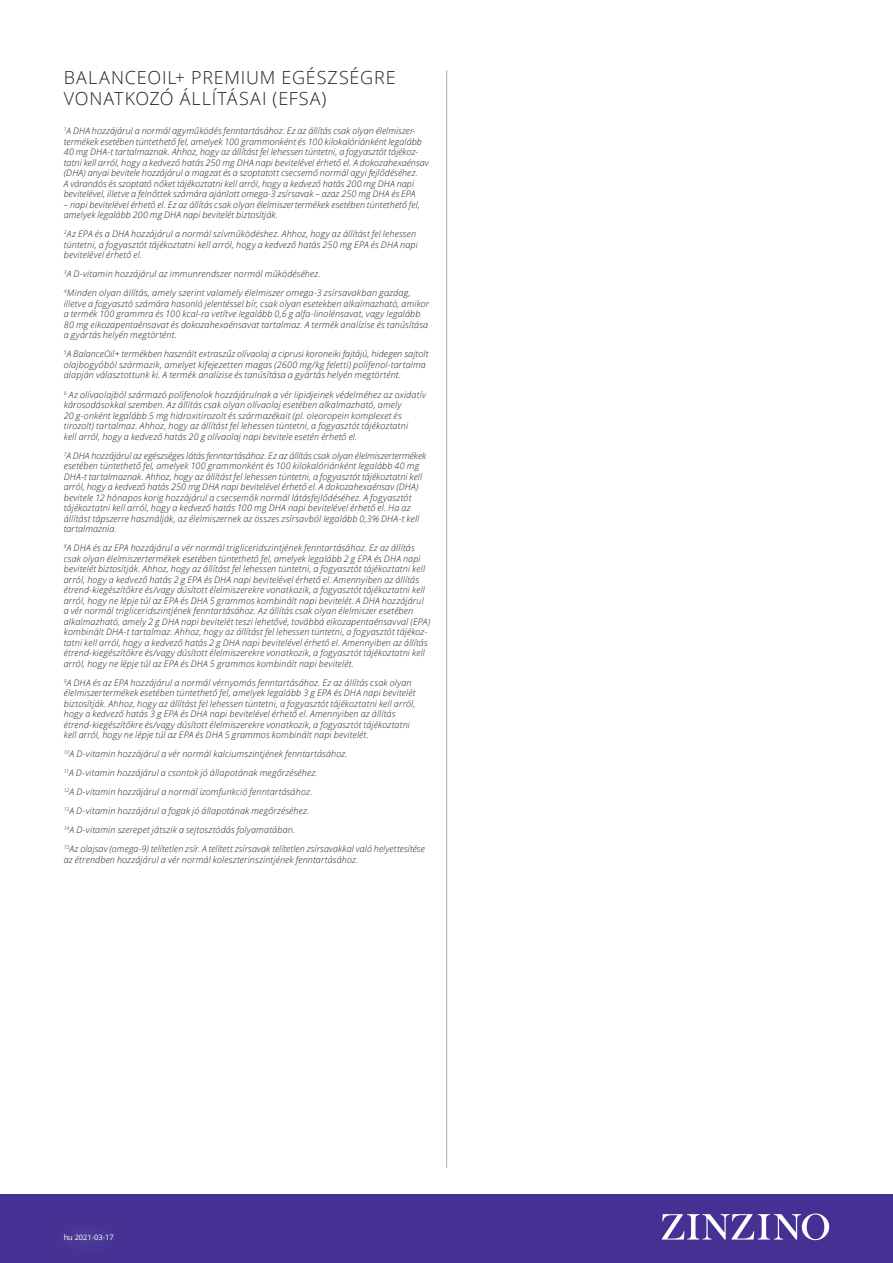
<style>
.page{position:relative;width:893px;height:1263px;background:#fff}
.page>*{position:absolute;margin:0;border:0;box-sizing:border-box;transform-origin:0 0}
.t1{font:300 18px/21px "Open Sans";letter-spacing:.045em;color:#231f20}
.Brödtext_claims_Ligh{font:italic 300 9px/10.5px "Open Sans";letter-spacing:.02em;color:#231f20}
.t2{font:7.5px "Open Sans";color:#fff}
</style>
<div class="page">
<div style="left:0;top:1194px;width:893px;height:69px;background:#443193"></div>
<svg style="left:662px;top:1213px;width:167px;height:27px"></svg>
<hr style="left:446px;top:70px;width:1px;height:1098px;background:#aeafb3">
<p class="t1" style="left:64px;top:66px;width:333px">BALANCEOIL+ PREMIUM EGÉSZSÉGRE<br>VONATKOZÓ ÁLLÍTÁSAI (EFSA)</p>
<p class="Brödtext_claims_Ligh" style="left:64px;top:126px;width:367px"><sup>1</sup>A DHA hozzájárul a normál agyműködés fenntartásához. Ez az állítás csak olyan élelmiszer&shy;termékek esetében tüntethető fel, amelyek 100 grammonként és 100 kilokalóriánként legalább 40 mg DHA-t tartalmaznak. Ahhoz, hogy az állítást fel lehessen tüntetni, a fogyasztót tájékoz&shy;tatni kell arról, hogy a kedvező hatás 250 mg DHA napi bevitelével érhető el. A dokozahexaénsav (DHA) anyai bevitele hozzájárul a magzat és a szoptatott csecsemő normál agyi fejlődéséhez.<br>A várandós és szoptató nőket tájékoztatni kell arról, hogy a kedvező hatás 200 mg DHA napi bevitelével, illetve a felnőttek számára ajánlott omega-3 zsírsavak – azaz 250 mg DHA és EPA</p>
<p class="Brödtext_claims_Ligh" style="left:64px;top:199px;width:358px">– napi bevitelével érhető el. Ez az állítás csak olyan élelmiszertermékek esetében tüntethető fel, amelyek legalább 200 mg DHA napi bevitelét biztosítják.</p>
<p class="Brödtext_claims_Ligh" style="left:64px;top:229px;width:356px"><sup>2</sup>Az EPA és a DHA hozzájárul a normál szívműködéshez. Ahhoz, hogy az állítást fel lehessen tüntetni, a fogyasztót tájékoztatni kell arról, hogy a kedvező hatás 250 mg EPA és DHA napi bevitelével érhető el.</p>
<p class="Brödtext_claims_Ligh" style="left:64px;top:269px;width:259px"><sup>3</sup>A D-vitamin hozzájárul az immunrendszer normál működéséhez.</p>
<p class="Brödtext_claims_Ligh" style="left:64px;top:288px;width:367px"><sup>4</sup>Minden olyan állítás, amely szerint valamely élelmiszer omega-3 zsírsavakban gazdag, illetve a fogyasztó számára hasonló jelentéssel bír, csak olyan esetekben alkalmazható, amikor a termék 100 grammra és 100 kcal-ra vetítve legalább 0,6 g alfa-linolénsavat, vagy legalább 80 mg eikozapentaénsavat és dokozahexaénsavat tartalmaz. A termék analízise és tanúsítása a gyártás helyén megtörtént.</p>
<p class="Brödtext_claims_Ligh" style="left:64px;top:349px;width:366px"><sup>5</sup>A BalanceOil+ termékben használt extraszűz olívaolaj a ciprusi koroneiki fajtájú, hidegen sajtolt olajbogyóból származik, amelyet kifejezetten magas (2600 mg/kg feletti) polifenol-tartalma alapján választottunk ki. A termék analízise és tanúsítása a gyártás helyén megtörtént.</p>
<p class="Brödtext_claims_Ligh" style="left:64px;top:389px;width:364px"><sup>6</sup> Az olívaolajból származó polifenolok hozzájárulnak a vér lipidjeinek védelméhez az oxidatív károsodásokkal szemben. Az állítás csak olyan olívaolaj esetében alkalmazható, amely<br>20 g-onként legalább 5 mg hidroxitirozolt és származékait (pl. oleoropein komplexet és tirozolt) tartalmaz. Ahhoz, hogy az állítást fel lehessen tüntetni, a fogyasztót tájékoztatni<br>kell arról, hogy a kedvező hatás 20 g olívaolaj napi bevitele esetén érhető el.</p>
<p class="Brödtext_claims_Ligh" style="left:64px;top:450px;width:364px"><sup>7</sup>A DHA hozzájárul az egészséges látás fenntartásához. Ez az állítás csak olyan élelmiszertermékek esetében tüntethető fel, amelyek 100 grammonként és 100 kilokalóriánként legalább 40 mg DHA-t tartalmaznak. Ahhoz, hogy az állítást fel lehessen tüntetni, a fogyasztót tájékoztatni kell arról, hogy a kedvező hatás 250 mg DHA napi bevitelével érhető el. A dokozahexaénsav (DHA) bevitele 12 hónapos korig hozzájárul a csecsemők normál látásfejlődéséhez. A fogyasztót tájékoztatni kell arról, hogy a kedvező hatás 100 mg DHA napi bevitelével érhető el. Ha az állítást tápszerre használják, az élelmiszernek az összes zsírsavból legalább 0,3% DHA-t kell tartalmaznia.</p>
<p class="Brödtext_claims_Ligh" style="left:64px;top:542px;width:368px"><sup>8</sup>A DHA és az EPA hozzájárul a vér normál trigliceridszintjének fenntartásához. Ez az állítás csak olyan élelmiszertermékek esetében tüntethető fel, amelyek legalább 2 g EPA és DHA napi bevitelét biztosítják. Ahhoz, hogy az állítást fel lehessen tüntetni, a fogyasztót tájékoztatni kell arról, hogy a kedvező hatás 2 g EPA és DHA napi bevitelével érhető el. Amennyiben az állítás étrend-kiegészítőkre és/vagy dúsított élelmiszerekre vonatkozik, a fogyasztót tájékoztatni kell arról, hogy ne lépje túl az EPA és DHA 5 grammos kombinált napi bevitelét. A DHA hozzájárul a vér normál trigliceridszintjének fenntartásához. Az állítás csak olyan élelmiszer esetében alkalmazható, amely 2 g DHA napi bevitelét teszi lehetővé, továbbá eikozapentaénsavval (EPA) kombinált DHA-t tartalmaz. Ahhoz, hogy az állítást fel lehessen tüntetni, a fogyasztót tájékoz&shy;tatni kell arról, hogy a kedvező hatás 2 g DHA napi bevitelével érhető el. Amennyiben az állítás étrend-kiegészítőkre és/vagy dúsított élelmiszerekre vonatkozik, a fogyasztót tájékoztatni kell arról, hogy ne lépje túl az EPA és DHA 5 grammos kombinált napi bevitelét.</p>
<p class="Brödtext_claims_Ligh" style="left:64px;top:677px;width:353px"><sup>9</sup>A DHA és az EPA hozzájárul a normál vérnyomás fenntartásához. Ez az állítás csak olyan élelmiszertermékek esetében tüntethető fel, amelyek legalább 3 g EPA és DHA napi bevitelét biztosítják. Ahhoz, hogy az állítást fel lehessen tüntetni, a fogyasztót tájékoztatni kell arról, hogy a kedvező hatás 3 g EPA és DHA napi bevitelével érhető el. Amennyiben az állítás étrend-kiegészítőkre és/vagy dúsított élelmiszerekre vonatkozik, a fogyasztót tájékoztatni kell arról, hogy ne lépje túl az EPA és DHA 5 grammos kombinált napi bevitelét.</p>
<p class="Brödtext_claims_Ligh" style="left:64px;top:748px;width:285px"><sup>10</sup>A D-vitamin hozzájárul a vér normál kalciumszintjének fenntartásához.</p>
<p class="Brödtext_claims_Ligh" style="left:64px;top:767px;width:255px"><sup>11</sup>A D-vitamin hozzájárul a csontok jó állapotának megőrzéséhez.</p>
<p class="Brödtext_claims_Ligh" style="left:64px;top:786px;width:250px"><sup>12</sup>A D-vitamin hozzájárul a normál izomfunkció fenntartásához.</p>
<p class="Brödtext_claims_Ligh" style="left:64px;top:805px;width:247px"><sup>13</sup>A D-vitamin hozzájárul a fogak jó állapotának megőrzéséhez.</p>
<p class="Brödtext_claims_Ligh" style="left:64px;top:824px;width:233px"><sup>14</sup>A D-vitamin szerepet játszik a sejtosztódás folyamatában.</p>
<p class="Brödtext_claims_Ligh" style="left:64px;top:843px;width:362px"><sup>15</sup>Az olajsav (omega-9) telítetlen zsír. A telített zsírsavak telítetlen zsírsavakkal való helyettesítése az étrendben hozzájárul a vér normál koleszterinszintjének fenntartásához.</p>
<p class="t2" style="left:64px;top:1232px;width:52px">hu 2021-03-17</p>
</div>
